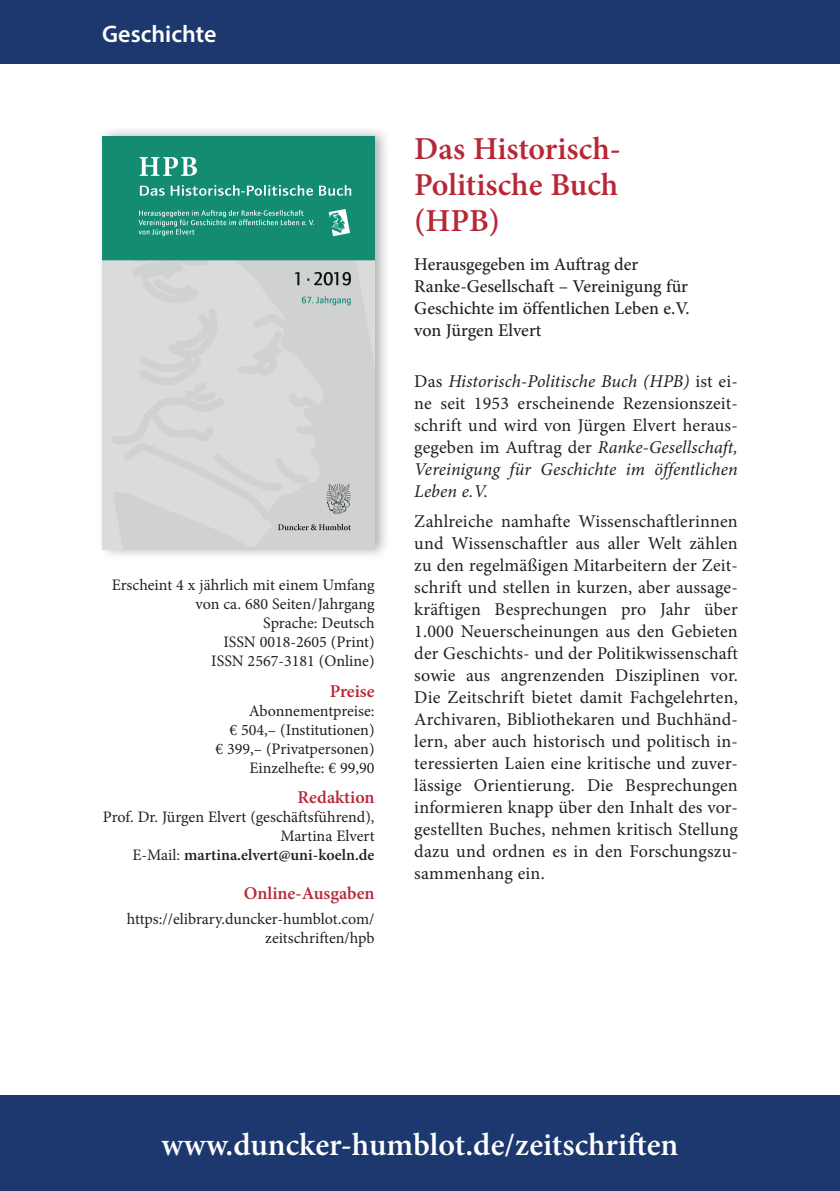
<style>
.page{position:relative;width:840px;height:1191px;background:#fff}
.page>*{position:absolute;margin:0;border:0;box-sizing:border-box;transform-origin:0 0}
.t1{font:600 32px "Minion Pro";color:#fff}
.t2{font:600 32px/36px "Minion Pro";color:#b72837;text-align:justify}
.t3{font:600 24px "Myriad Pro";color:#fff}
.t4{font:18px/22px "Minion Pro";letter-spacing:.01em;color:#231f20;text-align:justify}
.t5{font:500 18px/22px "Minion Pro";color:#231f20}
.t6{font:600 18px "Minion Pro";color:#b72837}
.t7{font:16px/19px "Minion Pro";color:#231f20;text-align:right}
.s1{font-weight:600}
.s2{font-style:italic}
</style>
<div class="page">
<div style="left:0;top:0;width:839px;height:64px;background:#1c386e"></div>
<div style="left:0;top:1095px;width:839px;height:96px;background:#1c386e"></div>
<div style="left:97px;top:125px;width:293px;height:435px;background:#231f20;opacity:.35"></div>
<img style="left:102px;top:136px;width:272px;height:413px">
<h2 class="t3" style="left:102px;top:19px;width:116px">Geschichte</h2>
<p class="t7" style="left:112px;top:575px;width:264px">Erscheint 4 x jährlich mit einem Umfang von ca. 680 Seiten/Jahrgang<br>Sprache: Deutsch<br>ISSN 0018-2605 (Print)<br>ISSN 2567-3181 (Online)</p>
<p class="t6" style="left:329px;top:678px;width:46px">Preise</p>
<p class="t7" style="left:215px;top:701px;width:161px">Abonnementpreise:<br>€ 504,– (Institutionen)<br>€ 399,– (Privatpersonen)<br>Einzelhefte: € 99,90</p>
<p class="t6" style="left:297px;top:785px;width:78px">Redaktion</p>
<p class="t7" style="left:103px;top:807px;width:273px">Prof. Dr. Jürgen Elvert (geschäftsführend),<br>Martina Elvert<br>E-Mail: <span class="s1">martina.elvert@uni-koeln.de</span></p>
<p class="t6" style="left:243px;top:881px;width:132px">Online-Ausgaben</p>
<p class="t7" style="left:127px;top:909px;width:249px">https://elibrary.duncker-humblot.com/ zeitschriften/hpb</p>
<h1 class="t2" style="left:414px;top:131px;width:208px">Das Historisch-Politische Buch (HPB)</h1>
<p class="t5" style="left:414px;top:254px;width:277px">Herausgegeben im Auftrag der<br>Ranke-Gesellschaft – Vereinigung für<br>Geschichte im öffentlichen Leben e.V. von Jürgen Elvert</p>
<p class="t4" style="left:414px;top:370px;width:325px">Das <span class="s2">Historisch-Politische Buch (HPB)</span> ist ei&shy;ne seit 1953 erscheinende Rezensionszeit&shy;schrift und wird von Jürgen Elvert heraus&shy;gegeben im Auftrag der <span class="s2">Ranke-Gesellschaft, Vereinigung für Geschichte im öffentlichen Leben e.V.</span></p>
<p class="t4" style="left:414px;top:510px;width:325px">Zahlreiche namhafte Wissenschaftlerinnen und Wissenschaftler aus aller Welt zählen zu den regelmäßigen Mitarbeitern der Zeit&shy;schrift und stellen in kurzen, aber aussage&shy;kräftigen Besprechungen pro Jahr über 1.000 Neuerscheinungen aus den Gebieten der Geschichts- und der Politikwissenschaft sowie aus angrenzenden Disziplinen vor.<br>Die Zeitschrift bietet damit Fachgelehrten, Archivaren, Bibliothekaren und Buchhänd&shy;lern, aber auch historisch und politisch in&shy;teressierten Laien eine kritische und zuver&shy;lässige Orientierung. Die Besprechungen informieren knapp über den Inhalt des vor&shy;gestellten Buches, nehmen kritisch Stellung dazu und ordnen es in den Forschungszu&shy;sammenhang ein.</p>
<h1 class="t1" style="left:161px;top:1122px;width:518px">www.duncker-humblot.de/zeitschriften</h1>
</div>
